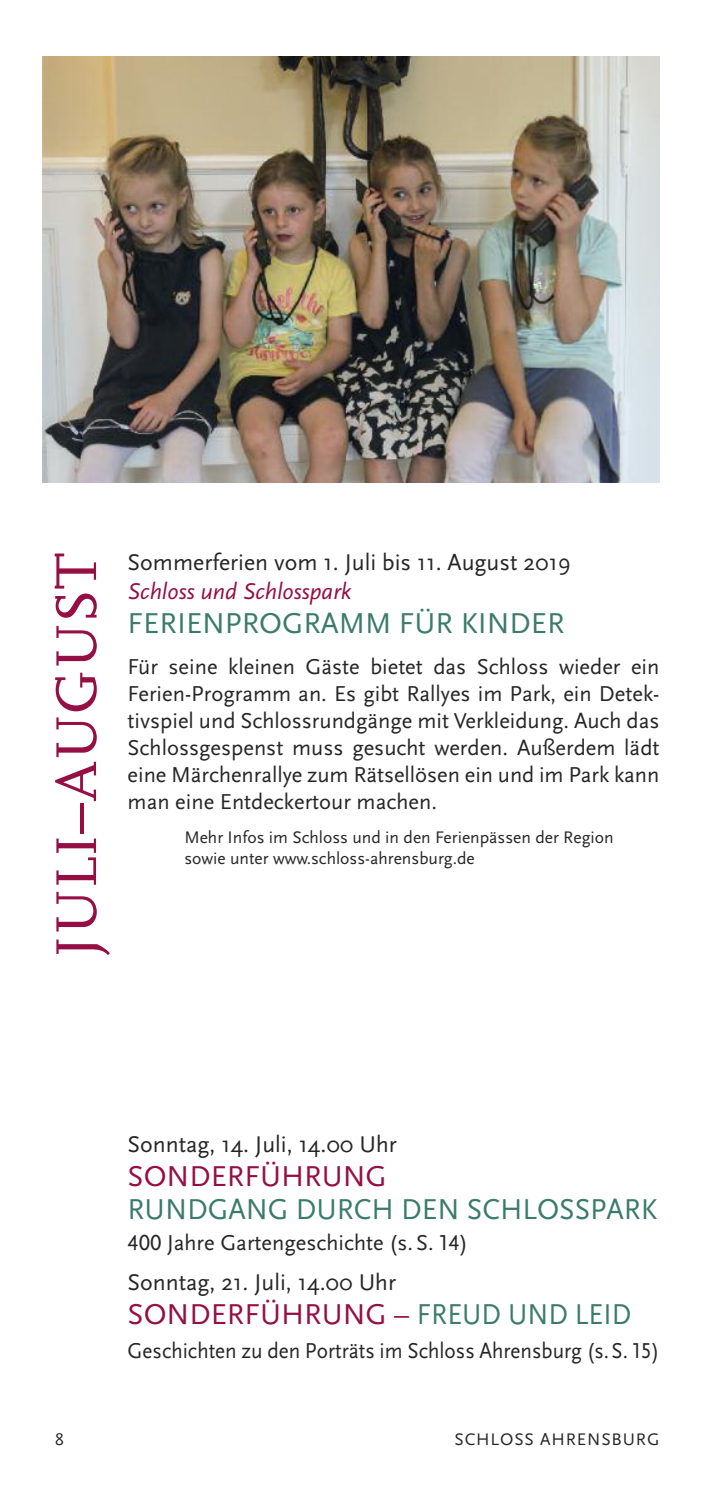
<style>
.page{position:relative;width:702px;height:1489px;background:#fff}
.page>*{position:absolute;margin:0;border:0;box-sizing:border-box;transform-origin:0 0}
.t1{font:60px "FF Scala";color:#950f44}
.t2{font:30px "Scala Sans";color:#3b7b6b}
.t3{font:30px "Scala Sans";color:#950f44}
.t4{font:23.75px "Scala Sans";color:#272627}
.t5{font:italic 23.75px "Scala Sans LF";color:#950f44}
.t6{font:22.5px/27px "Scala Sans LF";color:#272627;text-align:justify}
.t7{font:22.5px "Scala Sans LF";color:#272627;scale:.94 1}
.t8{font:17.5px/21px "Scala Sans LF";color:#272627}
.t9{font:17.5px "Scala Sans";letter-spacing:.05em;color:#272627}
.s1{color:#3b7b6b}
</style>
<div class="page">
<img style="left:43px;top:57px;width:616px;height:425px">
<h1 class="t1" style="left:40px;top:957px;width:406px;rotate:-90deg">JULI–AUGUST</h1>
<p class="t4" style="left:128px;top:551px;width:444px">Sommerferien vom 1. Juli bis 11. August 2019</p>
<p class="t5" style="left:128px;top:579px;width:225px">Schloss und Schlosspark</p>
<h2 class="t2" style="left:128px;top:608px;width:438px">FERIENPROGRAMM FÜR KINDER</h2>
<p class="t6" style="left:128px;top:653px;width:533px">Für seine kleinen Gäste bietet das Schloss wieder ein Ferien-Programm an. Es gibt Rallyes im Park, ein Detek&shy;tivspiel und Schlossrundgänge mit Verkleidung. Auch das Schlossgespenst muss gesucht werden. Außerdem lädt eine Märchenrallye zum Rätsellösen ein und im Park kann man eine Entdeckertour machen.</p>
<p class="t8" style="left:184px;top:827px;width:431px">Mehr Infos im Schloss und in den Ferienpässen der Region sowie unter www.schloss-ahrensburg.de</p>
<p class="t4" style="left:128px;top:1132px;width:271px">Sonntag, 14. Juli, 14.00 Uhr</p>
<h2 class="t3" style="left:128px;top:1160px;width:261px">SONDERFÜHRUNG</h2>
<h2 class="t2" style="left:128px;top:1194px;width:531px">RUNDGANG DURCH DEN SCHLOSSPARK</h2>
<p class="t6" style="left:128px;top:1229px;width:342px">400 Jahre Gartengeschichte (s. S. 14)</p>
<p class="t4" style="left:128px;top:1270px;width:270px">Sonntag, 21. Juli, 14.00 Uhr</p>
<h2 class="t3" style="left:128px;top:1298px;width:505px">SONDERFÜHRUNG – <span class="s1">FREUD UND LEID</span></h2>
<p class="t7" style="left:128px;top:1339px;width:567px">Geschichten zu den Porträts im Schloss Ahrensburg (s.S.15)</p>
<p class="t9" style="left:55px;top:1430px;width:10px">8</p>
<p class="t9" style="left:454px;top:1430px;width:206px">SCHLOSS AHRENSBURG</p>
</div>
